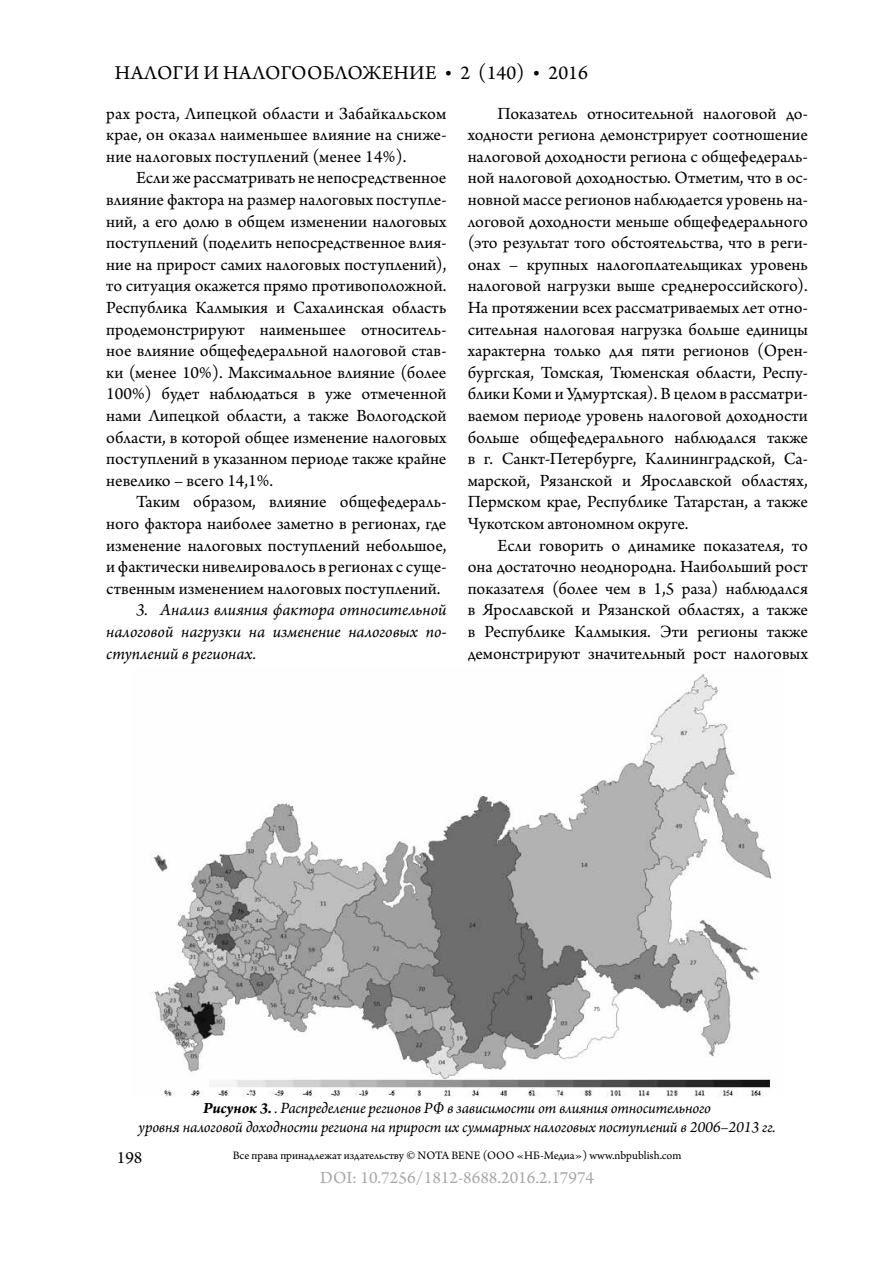
<style>
.page{position:relative;width:893px;height:1263px;background:#fff}
.page>*{position:absolute;margin:0;border:0;box-sizing:border-box;transform-origin:0 0}
.t1{font:20.7px "Arno Pro";letter-spacing:.005em;color:#000}
.t2{font:18px/21.6px "Arno Pro";color:#000;text-align:justify}
.t3{font:italic 18px/21.6px "Arno Pro";color:#000;text-align:justify}
.t4{font:18px "Arno Pro";color:#a8a8a8}
.t5{font:italic 16.5px/19.8px "Arno Pro";letter-spacing:-.015em;color:#000;text-align:center}
.t6{font:12px "Arno Pro";color:#000}
.s1{font-weight:700}
</style>
<div class="page">
<img style="left:150px;top:674px;width:622px;height:423px">
<p class="t1" style="left:115px;top:61px;width:192px">Налоги и налогооб</p>
<p class="t1" style="left:335px;top:61px;width:255px">ложение • 2 (140) • 2016</p>
<p class="t2" style="left:106px;top:103px;width:342px">рах роста, Липецкой области и Забайкальском крае, он оказал наименьшее влияние на сниже&shy;ние налоговых поступлений (менее 14%).</p>
<p class="t2" style="left:106px;top:168px;width:342px;text-indent:30px">Если же рассматривать не непосредственное влияние фактора на размер налоговых поступле&shy;ний, а его долю в общем изменении налоговых поступлений (поделить непосредственное влия&shy;ние на прирост самих налоговых поступлений), то ситуация окажется прямо противоположной.<br>Республика Калмыкия и Сахалинская область продемонстрируют наименьшее относитель&shy;ное влияние общефедеральной налоговой став&shy;ки (менее 10%). Максимальное влияние (более 100%) будет наблюдаться в уже отмеченной нами Липецкой области, а также Вологодской области, в которой общее изменение налоговых поступлений в указанном периоде также крайне невелико – всего 14,1%.</p>
<p class="t2" style="left:106px;top:492px;width:342px;text-indent:30px">Таким образом, влияние общефедераль&shy;ного фактора наиболее заметно в регионах, где изменение налоговых поступлений небольшое, и фактически нивелировалось в регионах с суще&shy;ственным изменением налоговых поступлений.</p>
<p class="t3" style="left:106px;top:600px;width:342px;text-indent:30px">3. Анализ влияния фактора относительной налоговой нагрузки на изменение налоговых по&shy;ступлений в регионах.</p>
<p class="t2" style="left:468px;top:103px;width:342px;text-indent:30px">Показатель относительной налоговой до&shy;ходности региона демонстрирует соотношение налоговой доходности региона с общефедераль&shy;ной налоговой доходностью. Отметим, что в ос&shy;новной массе регионов наблюдается уровень на&shy;логовой доходности меньше общефедерального (это результат того обстоятельства, что в реги&shy;онах – крупных налогоплательщиках уровень налоговой нагрузки выше среднероссийского).<br>На протяжении всех рассматриваемых лет отно&shy;сительная налоговая нагрузка больше единицы характерна только для пяти регионов (Орен&shy;бургская, Томская, Тюменская области, Респу&shy;блики Коми и Удмуртская). В целом в рассматри&shy;ваемом периоде уровень налоговой доходности больше общефедерального наблюдался также в г. Санкт-Петербурге, Калининградской, Са&shy;марской, Рязанской и Ярославской областях, Пермском крае, Республике Татарстан, а также Чукотском автономном округе.</p>
<p class="t2" style="left:468px;top:535px;width:342px;text-indent:30px">Если говорить о динамике показателя, то она достаточно неоднородна. Наибольший рост показателя (более чем в 1,5 раза) наблюдался в Ярославской и Рязанской областях, а также в Республике Калмыкия. Эти регионы также демонстрируют значительный рост налоговых</p>
<p class="t5" style="left:139px;top:1098px;width:638px"><span class="s1">Рисунок 3.</span> . Распределение регионов РФ в зависимости от влияния относительного<br>уровня налоговой доходности региона на прирост их суммарных налоговых поступлений в 2006–2013 гг.</p>
<p class="t4" style="left:320px;top:1167px;width:276px">DOI: 10.7256/1812-8688.2016.2.17974</p>
<p class="t2" style="left:117px;top:1148px;width:27px">198</p>
<p class="t6" style="left:233px;top:1149px;width:450px">Все права принадлежат издательству © NOTA BENE (ООО «НБ-Медиа») www.nbpublish.com</p>
</div>
